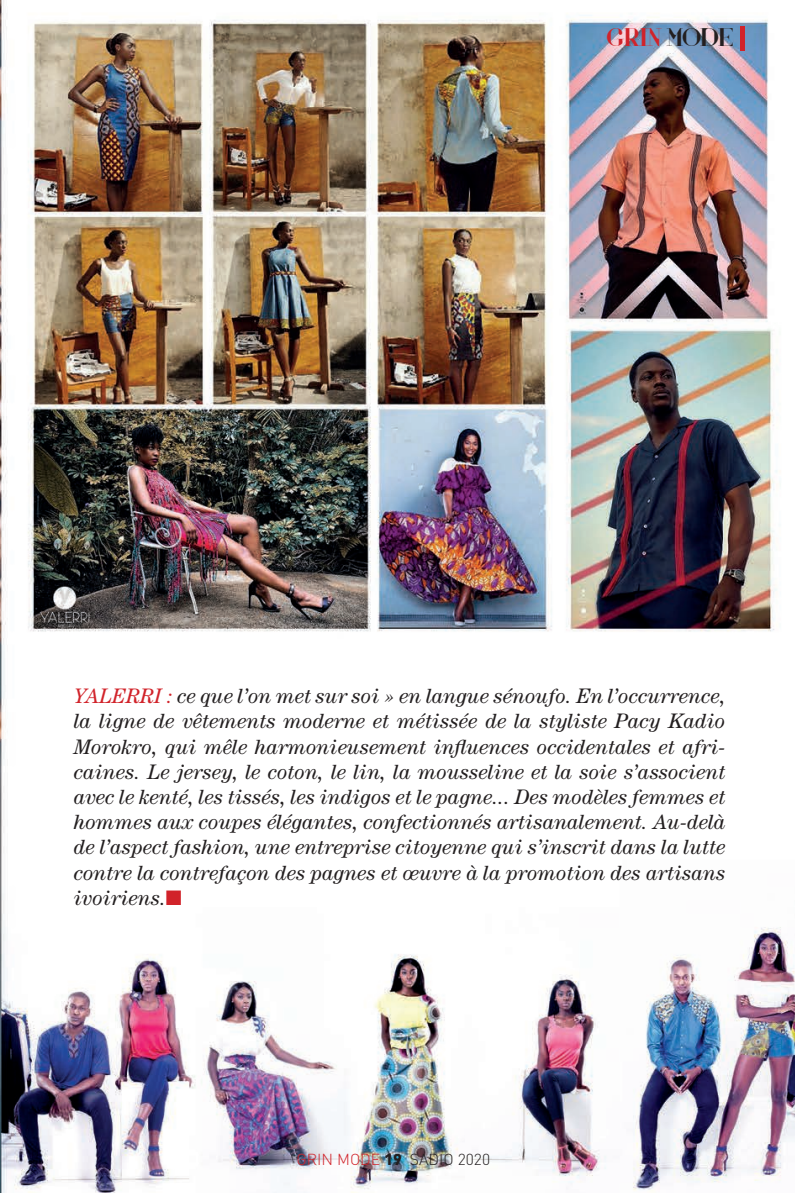
<style>
.page{position:relative;width:796px;height:1193px;background:#fff}
.page>*{position:absolute;margin:0;border:0;box-sizing:border-box;transform-origin:0 0}
.t1{font:26.25px "Voor";letter-spacing:-.03em;color:#d1232a}
.t2{font:italic 21px/25.2px "Century";color:#231f20;text-align:justify}
.t3{font:300 15.75px "DIN";color:#231f20}
.s1{color:#231f20}
.s2{color:#d1232a}
.s3{font-weight:900}
</style>
<div class="page">
<img style="left:0;top:0;width:795px;height:1193px">
<div style="left:740px;top:26px;width:5px;height:25px;background:#d1232a"></div>
<p class="t1" style="left:606px;top:21px;width:129px">GRIN <span class="s1">MODE</span></p>
<p class="t2" style="left:74px;top:683px;width:653px"><span class="s2">YALERRI :</span> ce que l’on met sur soi » en langue sénoufo. En l’occurrence, la ligne de vêtements moderne et métissée de la styliste Pacy Kadio Morokro, qui mêle harmonieusement influences occidentales et afri&shy;caines. Le jersey, le coton, le lin, la mousseline et la soie s’associent avec le kenté, les tissés, les indigos et le pagne... Des modèles femmes et hommes aux coupes élégantes, confectionnés artisanalement. Au-delà de l’aspect fashion, une entreprise citoyenne qui s’inscrit dans la lutte contre la contrefaçon des pagnes et œuvre à la promotion des artisans ivoiriens.<span class="s2">■</span></p>
<p class="t3" style="left:296px;top:1150px;width:195px"><span class="s2">GRIN MODE</span> <span class="s3">19</span> SADIO 2020</p>
</div>
